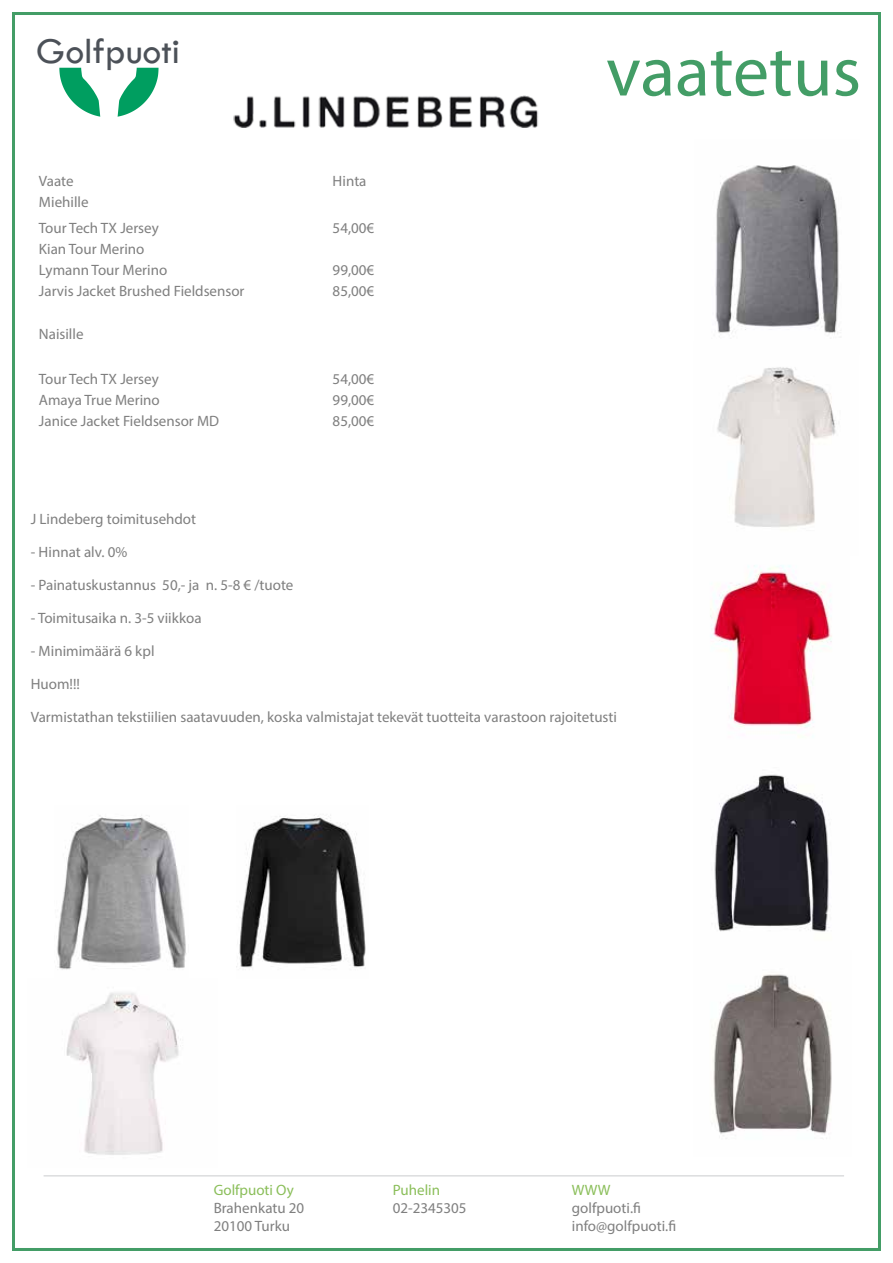
<style>
.page{position:relative;width:893px;height:1263px;background:#fff}
.page>*{position:absolute;margin:0;border:0;box-sizing:border-box;transform-origin:0 0}
.t1{font:72px "Myriad Pro";color:#439d66}
.t2{font:37.8px "Tw Cen";color:#4c5158}
.t3{font:15px/18px "Myriad Pro";color:#7f7f7f}
.t4{font:15px "Myriad Pro";color:#8abe59}
</style>
<div class="page">
<hr style="left:44px;top:1175px;width:800px;height:1px;background:#dcddde">
<svg style="left:59px;top:68px;width:100px;height:49px"></svg>
<img style="left:233px;top:95px;width:305px;height:32px">
<img style="left:715px;top:165px;width:124px;height:169px">
<img style="left:710px;top:565px;width:122px;height:172px">
<img style="left:714px;top:774px;width:116px;height:158px">
<img style="left:236px;top:815px;width:130px;height:153px">
<img style="left:57px;top:815px;width:130px;height:155px">
<img style="left:66px;top:992px;width:115px;height:163px">
<img style="left:717px;top:367px;width:119px;height:160px">
<img style="left:713px;top:974px;width:119px;height:165px">
<h2 class="t2" style="left:36px;top:28px;width:145px">Golfpuoti</h2>
<p class="t3" style="left:39px;top:172px;width:36px">Vaate</p>
<p class="t3" style="left:333px;top:172px;width:35px">Hinta</p>
<p class="t3" style="left:39px;top:190px;width:121px;line-height:25px">Miehille<br>Tour Tech TX Jersey</p>
<p class="t3" style="left:333px;top:218px;width:43px">54,00€</p>
<p class="t3" style="left:39px;top:238px;width:130px;line-height:21.3px">Kian Tour Merino<br>Lymann Tour Merino</p>
<p class="t3" style="left:333px;top:261px;width:43px">99,00€</p>
<p class="t3" style="left:39px;top:282px;width:207px">Jarvis Jacket Brushed Fieldsensor</p>
<p class="t3" style="left:333px;top:282px;width:43px">85,00€</p>
<p class="t3" style="left:39px;top:325px;width:46px">Naisille</p>
<p class="t3" style="left:39px;top:370px;width:121px">Tour Tech TX Jersey</p>
<p class="t3" style="left:333px;top:370px;width:43px">54,00€</p>
<p class="t3" style="left:39px;top:391px;width:122px">Amaya True Merino</p>
<p class="t3" style="left:333px;top:391px;width:43px">99,00€</p>
<p class="t3" style="left:39px;top:412px;width:182px">Janice Jacket Fieldsensor MD</p>
<p class="t3" style="left:333px;top:412px;width:43px">85,00€</p>
<h1 class="t1" style="left:606px;top:27px;width:256px">vaatetus</h1>
<p class="t3" style="left:31px;top:510px;width:167px">J Lindeberg toimitusehdot</p>
<p class="t3" style="left:31px;top:543px;width:98px">- Hinnat alv. 0%</p>
<p class="t3" style="left:31px;top:576px;width:264px">- Painatuskustannus 50,- ja n. 5-8 € /tuote</p>
<p class="t3" style="left:31px;top:609px;width:172px">- Toimitusaika n. 3-5 viikkoa</p>
<p class="t3" style="left:31px;top:642px;width:125px">- Minimimäärä 6 kpl</p>
<p class="t3" style="left:31px;top:675px;width:51px">Huom!!!</p>
<p class="t3" style="left:31px;top:708px;width:588px">Varmistathan tekstiilien saatavuuden, koska valmistajat tekevät tuotteita varastoon rajoitetusti</p>
<p class="t4" style="left:214px;top:1181px;width:82px">Golfpuoti Oy</p>
<p class="t3" style="left:214px;top:1199px;width:92px">Brahenkatu 20<br>20100 Turku</p>
<p class="t4" style="left:393px;top:1181px;width:49px">Puhelin</p>
<p class="t3" style="left:393px;top:1199px;width:75px">02-2345305</p>
<p class="t4" style="left:572px;top:1181px;width:40px">WWW</p>
<p class="t3" style="left:572px;top:1199px;width:106px">golfpuoti.fi info@golfpuoti.fi</p>
</div>
